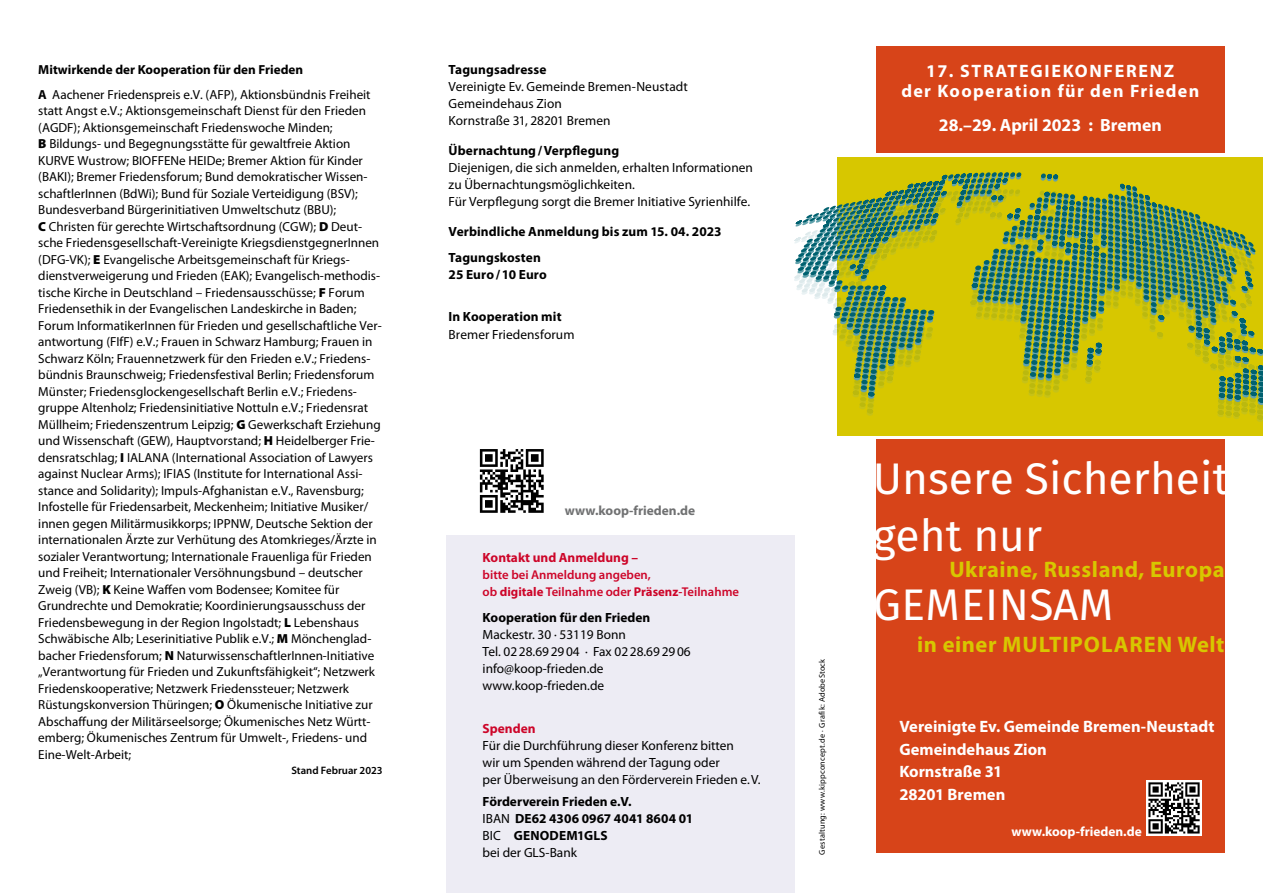
<style>
.page{position:relative;width:1263px;height:893px;background:#fff}
.page>*{position:absolute;margin:0;border:0;box-sizing:border-box;transform-origin:0 0}
.t1{font:44.25px/57px "Fira Sans";color:#fff}
.t2{font:700 22.5px "Myriad Pro";letter-spacing:.025em;color:#d7c700}
.t3{font:700 22.5px "Myriad Pro";letter-spacing:.045em;color:#d7c700}
.t4{font:700 18px "Myriad Pro";letter-spacing:.075em;color:#fff}
.t5{font:700 18px "Myriad Pro";letter-spacing:.095em;color:#fff}
.t6{font:700 17.7px "Myriad Pro";color:#fff}
.t7{font:700 16.5px/22.5px "Myriad Pro";color:#fff}
.txt{font:13.35px/17.1px "Myriad Pro";color:#000}
.txt-2{font:700 13.35px "Myriad Pro";letter-spacing:.005em;color:#000}
.txt-3{font:700 13.35px "Myriad Pro";color:#cd0529}
.txt-4{font:700 13.35px "Myriad Pro";color:#707172}
.txt-5{font:700 13.35px "Myriad Pro";color:#fff}
.t8{font:13.2px/16.5px "Myriad Pro";color:#000}
.t9{font:700 13.2px "Myriad Pro";color:#000}
.txt-6{font:600 12.75px/17.1px "Myriad Pro";color:#cd0529}
.t10{font:600 10.8px "Myriad Pro";color:#000}
.t11{font:8.25px "Myriad Pro";letter-spacing:.025em;color:#000}
.s1{font-weight:700}
.s2{font-weight:900}
.s3{font-weight:400}
</style>
<div class="page">
<div style="left:838px;top:157px;width:425px;height:279px;background:#d7c700"></div>
<div style="left:446px;top:536px;width:349px;height:357px;background:#edecf4"></div>
<svg style="left:480px;top:449px;width:64px;height:64px"></svg>
<div style="left:876px;top:439px;width:349px;height:414px;background:#d74419"></div>
<div style="left:1146px;top:780px;width:56px;height:56px;background:linear-gradient(to right,#fff,#fff)"></div>
<svg style="left:1148px;top:782px;width:51px;height:51px;background:#767676"></svg>
<div style="left:876px;top:47px;width:349px;height:106px;background:#d74419"></div>
<svg style="left:795px;top:172px;width:468px;height:248px"></svg>
<p class="t9" style="left:38px;top:61px;width:266px">Mitwirkende der Kooperation für den Frieden</p>
<p class="t8" style="left:38px;top:86px;width:345px"><span class="s1">A</span> Aachener Friedenspreis e.V. (AFP), Aktionsbündnis Freiheit statt Angst e.V.; Aktionsgemeinschaft Dienst für den Frieden (AGDF); Aktionsgemeinschaft Friedenswoche Minden;<br><span class="s2">B</span> Bildungs- und Begegnungsstätte für gewaltfreie Aktion KURVE Wustrow; BIOFFENe HEIDe; Bremer Aktion für Kinder (BAKI); Bremer Friedensforum; Bund demokratischer Wissen&shy;schaftlerInnen (BdWi); Bund für Soziale Verteidigung (BSV); Bundesverband Bürgerinitiativen Umweltschutz (BBU);<br><span class="s2">C</span> Christen für gerechte Wirtschaftsordnung (CGW); <span class="s2">D</span> Deut&shy;sche Friedensgesellschaft-Vereinigte KriegsdienstgegnerInnen (DFG-VK); <span class="s2">E</span> Evangelische Arbeitsgemeinschaft für Kriegs&shy;dienstverweigerung und Frieden (EAK); Evangelisch-methodis&shy;tische Kirche in Deutschland – Friedensausschüsse; <span class="s2">F</span> Forum Friedensethik in der Evangelischen Landeskirche in Baden; Forum InformatikerInnen für Frieden und gesellschaftliche Ver&shy;antwortung (FIfF) e.V.; Frauen in Schwarz Hamburg; Frauen in Schwarz Köln; Frauennetzwerk für den Frieden e.V.; Friedens&shy;bündnis Braunschweig; Friedensfestival Berlin; Friedensforum Münster; Friedensglockengesellschaft Berlin e.V.; Friedens&shy;gruppe Altenholz; Friedensinitiative Nottuln e.V.; Friedensrat Müllheim; Friedenszentrum Leipzig; <span class="s2">G</span> Gewerkschaft Erziehung und Wissenschaft (GEW), Hauptvorstand; <span class="s2">H</span> Heidelberger Frie&shy;densratschlag; <span class="s2">I</span> IALANA (International Association of Lawyers against Nuclear Arms); IFIAS (Institute for International Assi&shy;stance and Solidarity); Impuls-Afghanistan e.V., Ravensburg; Infostelle für Friedensarbeit, Meckenheim; Initiative Musiker/ innen gegen Militärmusikkorps; IPPNW, Deutsche Sektion der internationalen Ärzte zur Verhütung des Atomkrieges/Ärzte in sozialer Verantwortung; Internationale Frauenliga für Frieden und Freiheit; Internationaler Versöhnungsbund – deutscher Zweig (VB); <span class="s2">K</span> Keine Waffen vom Bodensee; Komitee für Grundrechte und Demokratie; Koordinierungsausschuss der Friedensbewegung in der Region Ingolstadt; <span class="s2">L</span> Lebenshaus Schwäbische Alb; Leserinitiative Publik e.V.; <span class="s2">M</span> Mönchenglad&shy;bacher Friedensforum; <span class="s2">N</span> NaturwissenschaftlerInnen-Initiative „Verantwortung für Frieden und Zukunftsfähigkeit“; Netzwerk Friedenskooperative; Netzwerk Friedenssteuer; Netzwerk Rüstungskonversion Thüringen; <span class="s2">O</span> Ökumenische Initiative zur Abschaffung der Militärseelsorge; Ökumenisches Netz Württ&shy;emberg; Ökumenisches Zentrum für Umwelt-, Friedens- und Eine-Welt-Arbeit;</p>
<p class="t10" style="left:291px;top:764px;width:93px">Stand Februar 2023</p>
<p class="txt-2" style="left:449px;top:61px;width:99px">Tagungsadresse</p>
<p class="txt" style="left:449px;top:78px;width:241px">Vereinigte Ev. Gemeinde Bremen-Neustadt</p>
<p class="txt" style="left:449px;top:95px;width:115px">Gemeindehaus Zion</p>
<p class="txt" style="left:449px;top:112px;width:163px">Kornstraße 31, 28201 Bremen</p>
<p class="txt-2" style="left:449px;top:142px;width:172px">Übernachtung/Verpflegung</p>
<p class="txt" style="left:449px;top:159px;width:306px">Diejenigen, die sich anmelden, erhalten Informationen zu Übernachtungsmöglichkeiten.<br>Für Verpflegung sorgt die Bremer Initiative Syrienhilfe.</p>
<p class="txt-2" style="left:449px;top:223px;width:274px">Verbindliche Anmeldung bis zum 15. 04. 2023</p>
<p class="txt-2" style="left:449px;top:249px;width:94px">Tagungskosten</p>
<p class="txt-2" style="left:449px;top:266px;width:100px">25 Euro/10 Euro</p>
<p class="txt-2" style="left:449px;top:308px;width:114px">In Kooperation mit</p>
<p class="txt" style="left:449px;top:325px;width:127px">Bremer Friedensforum</p>
<p class="txt-4" style="left:565px;top:502px;width:132px">www.koop-frieden.de</p>
<p class="txt-3" style="left:483px;top:549px;width:157px">Kontakt und Anmeldung –</p>
<p class="txt-6" style="left:483px;top:566px;width:258px">bitte bei Anmeldung angeben,<br>ob <span class="s1">digitale</span> Teilnahme oder <span class="s1">Präsenz</span>-Teilnahme</p>
<p class="txt-2" style="left:483px;top:609px;width:169px">Kooperation für den Frieden</p>
<p class="txt" style="left:483px;top:626px;width:145px">Mackestr. 30 · 53119 Bonn</p>
<p class="txt" style="left:483px;top:643px;width:210px">Tel. 0228.692904 · Fax 0228.692906</p>
<p class="txt" style="left:483px;top:660px;width:122px">info@koop-frieden.de</p>
<p class="txt" style="left:483px;top:677px;width:123px">www.koop-frieden.de</p>
<p class="txt-3" style="left:483px;top:720px;width:54px">Spenden</p>
<p class="txt" style="left:483px;top:737px;width:279px">Für die Durchführung dieser Konferenz bitten<br>wir um Spenden während der Tagung oder<br>per Überweisung an den Förderverein Frieden e.V.</p>
<p class="txt-2" style="left:483px;top:792px;width:150px">Förderverein Frieden e.V.</p>
<p class="txt-2" style="left:483px;top:809px;width:212px"><span class="s3">IBAN</span> DE62 4306 0967 4041 8604 01</p>
<p class="txt" style="left:483px;top:826px;width:126px">BIC <span class="s1">GENODEM1GLS </span>bei der GLS-Bank</p>
<p class="t5" style="left:926px;top:59px;width:250px">17. STRATEGIEKONFERENZ</p>
<p class="t4" style="left:901px;top:79px;width:299px">der Kooperation für den Frieden</p>
<p class="t6" style="left:939px;top:113px;width:224px">28.–29. April 2023 : Bremen</p>
<p class="t11" style="left:817px;top:855px;width:197px;rotate:-90deg">Gestaltung: www.kippconcept.de · Grafik: AdobeStock</p>
<p class="t1" style="left:873px;top:448px;width:357px">Unsere Sicherheit geht nur</p>
<p class="t1" style="left:873px;top:575px;width:243px">GEMEINSAM</p>
<p class="t2" style="left:949px;top:554px;width:277px">Ukraine, Russland, Europa</p>
<p class="t3" style="left:917px;top:629px;width:309px">in einer MULTIPOLAREN Welt</p>
<p class="t7" style="left:899px;top:715px;width:316px">Vereinigte Ev. Gemeinde Bremen-Neustadt</p>
<p class="t7" style="left:899px;top:737px;width:149px">Gemeindehaus Zion<br>Kornstraße 31<br>28201 Bremen</p>
<p class="txt-5" style="left:1011px;top:822px;width:132px">www.koop-frieden.de</p>
</div>
